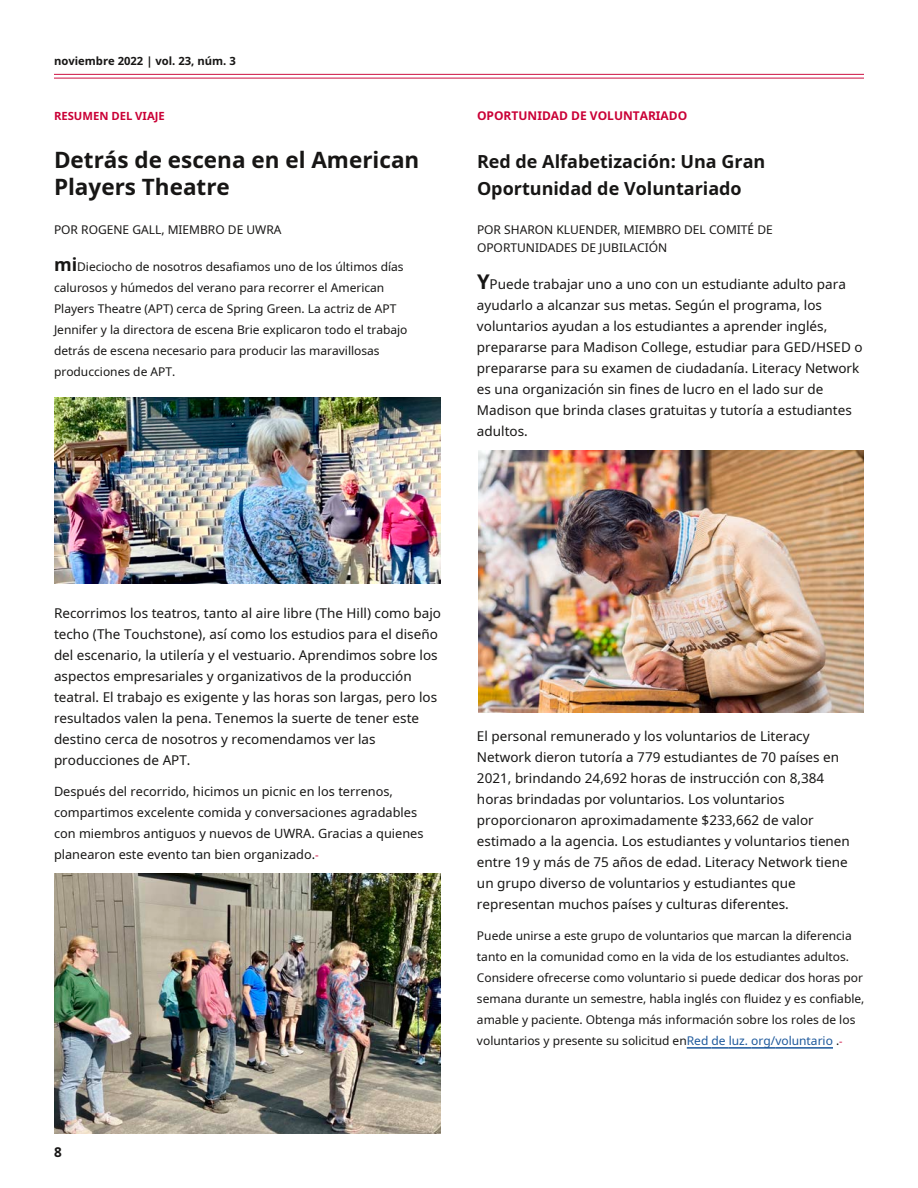
<style>
.page{position:relative;width:918px;height:1188px;background:#fff}
.page>*{position:absolute;margin:0;border:0;box-sizing:border-box;transform-origin:0 0}
.t1{font:700 22.5px/27px "Noto Sans";color:#171615}
.t2{font:700 18px/27px "Noto Sans";color:#171615}
.t3{font:13.5px/21px "Noto Sans";color:#171615}
.t4{font:700 13.5px "Noto Sans";color:#171615}
.t5{font:12.75px/21px "Noto Sans";color:#171615}
.t6{font:12px/21px "Noto Sans";color:#171615}
.t7{font:700 12px "Noto Sans";color:#ca0036}
.t8{font:700 11.25px "Noto Sans";color:#171615}
.t9{font:700 11.25px "Noto Sans";color:#ca0036}
.s1{font-weight:700;font-size:18px}
.s2{font-weight:700;font-size:20.25px}
.s3{font-size:11.25px;color:#ca0036}
.s4{color:#1d589b}
.s5{font-size:10.5px;color:#ca0036}
</style>
<div class="page">
<hr style="left:54px;top:74px;width:810px;height:1px;background:#cd1141">
<hr style="left:54px;top:78px;width:810px;height:1px;background:#cd1141">
<img style="left:54px;top:398px;width:387px;height:186px">
<img style="left:54px;top:873px;width:387px;height:261px">
<img style="left:478px;top:450px;width:386px;height:262px">
<hr style="left:687px;top:1047px;width:25px;height:2px;background:#1d589b">
<svg style="left:712px;top:1047px;width:17px;height:2px"></svg>
<hr style="left:729px;top:1047px;width:22px;height:2px;background:#1d589b">
<hr style="left:751px;top:1047px;width:24px;height:2px;background:#1d589b">
<hr style="left:775px;top:1047px;width:58px;height:2px;background:#1d589b">
<p class="t8" style="left:54px;top:53px;width:183px">noviembre 2022 | vol. 23, núm. 3</p>
<p class="t9" style="left:54px;top:108px;width:112px">RESUMEN DEL VIAJE</p>
<p class="t7" style="left:477px;top:107px;width:212px">OPORTUNIDAD DE VOLUNTARIADO</p>
<h1 class="t1" style="left:54px;top:146px;width:367px">Detrás de escena en el American<br>Players Theatre</h1>
<h2 class="t2" style="left:477px;top:147px;width:290px">Red de Alfabetización: Una Gran<br>Oportunidad de Voluntariado</h2>
<p class="t6" style="left:54px;top:219px;width:229px">POR ROGENE GALL, MIEMBRO DE UWRA</p>
<p class="t6" style="left:477px;top:220px;width:297px;line-height:18px">POR SHARON KLUENDER, MIEMBRO DEL COMITÉ DE<br>OPORTUNIDADES DE JUBILACIÓN</p>
<p class="t6" style="left:54px;top:256px;width:355px"><span class="s1">mi</span>Dieciocho de nosotros desafiamos uno de los últimos días calurosos y húmedos del verano para recorrer el American Players Theatre (APT) cerca de Spring Green. La actriz de APT Jennifer y la directora de escena Brie explicaron todo el trabajo detrás de escena necesario para producir las maravillosas producciones de APT.</p>
<p class="t3" style="left:477px;top:274px;width:387px"><span class="s2">Y</span>Puede trabajar uno a uno con un estudiante adulto para ayudarlo a alcanzar sus metas. Según el programa, los voluntarios ayudan a los estudiantes a aprender inglés, prepararse para Madison College, estudiar para GED/HSED o prepararse para su examen de ciudadanía. Literacy Network es una organización sin fines de lucro en el lado sur de Madison que brinda clases gratuitas y tutoría a estudiantes adultos.</p>
<p class="t3" style="left:54px;top:602px;width:389px">Recorrimos los teatros, tanto al aire libre (The Hill) como bajo techo (The Touchstone), así como los estudios para el diseño del escenario, la utilería y el vestuario. Aprendimos sobre los aspectos empresariales y organizativos de la producción teatral. El trabajo es exigente y las horas son largas, pero los resultados valen la pena. Tenemos la suerte de tener este destino cerca de nosotros y recomendamos ver las producciones de APT.</p>
<p class="t5" style="left:54px;top:781px;width:371px">Después del recorrido, hicimos un picnic en los terrenos, compartimos excelente comida y conversaciones agradables con miembros antiguos y nuevos de UWRA. Gracias a quienes planearon este evento tan bien organizado.<span class="s3">-</span></p>
<p class="t3" style="left:477px;top:725px;width:374px">El personal remunerado y los voluntarios de Literacy Network dieron tutoría a 779 estudiantes de 70 países en 2021, brindando 24,692 horas de instrucción con 8,384 horas brindadas por voluntarios. Los voluntarios proporcionaron aproximadamente $233,662 de valor estimado a la agencia. Los estudiantes y voluntarios tienen entre 19 y más de 75 años de edad. Literacy Network tiene un grupo diverso de voluntarios y estudiantes que representan muchos países y culturas diferentes.</p>
<p class="t6" style="left:477px;top:925px;width:389px">Puede unirse a este grupo de voluntarios que marcan la diferencia tanto en la comunidad como en la vida de los estudiantes adultos.<br>Considere ofrecerse como voluntario si puede dedicar dos horas por semana durante un semestre, habla inglés con fluidez y es confiable, amable y paciente. Obtenga más información sobre los roles de los voluntarios y presente su solicitud en<span class="s4">Red de luz. org/voluntario</span> .<span class="s5">-</span></p>
<p class="t4" style="left:54px;top:1142px;width:9px">8</p>
</div>
